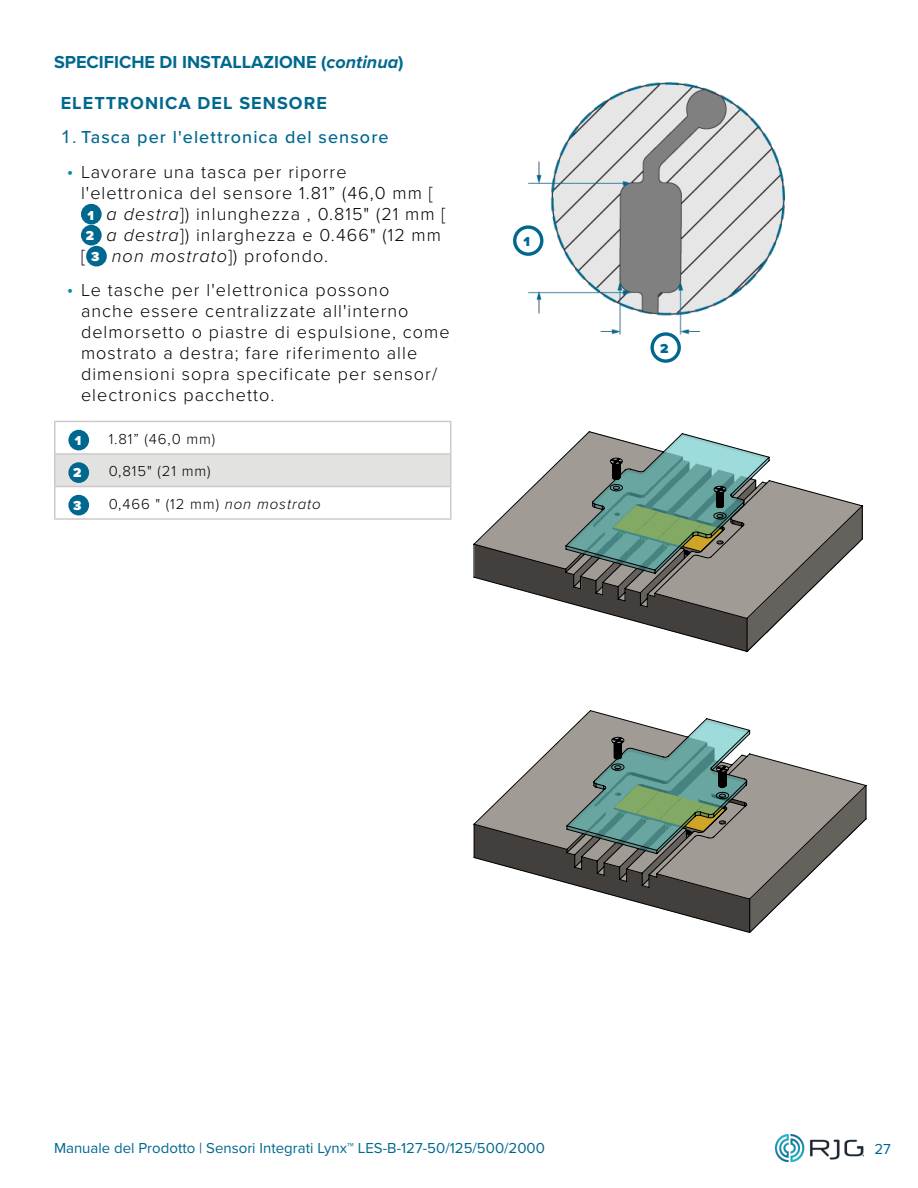
<style>
.page{position:relative;width:918px;height:1188px;background:#fff}
.page>*{position:absolute;margin:0;border:0;box-sizing:border-box;transform-origin:0 0}
.t1{font:300 18px/21px "Proxima Nova";letter-spacing:.06em;color:#000}
.t2{font:700 18px "Proxima Nova";color:#00688f}
.t3{font:500 18px "Proxima Nova";letter-spacing:.06em;color:#00688f}
.t4{font:700 18px "Proxima Nova";letter-spacing:.06em;color:#00688f}
.t5{font:15px "Proxima Nova";color:#00688f}
.t6{font:300 15px "Proxima Nova";letter-spacing:.06em;color:#000}
.t7{font:900 13.5px "Proxima Nova";color:#fff}
.t8{font:900 13.5px "Proxima Nova";color:#00688f}
.s1{font-style:italic}
.s2{font-family:"Arial";font-weight:400}
.s3{font-weight:900;font-size:15px;color:#008e99}
.s4{font-weight:900;font-size:13.5px;color:#fff}
</style>
<div class="page">
<img style="left:776px;top:1134px;width:88px;height:27px">
<img style="left:529px;top:82px;width:255px;height:253px">
<svg style="left:515px;top:227px;width:27px;height:27px"></svg>
<div style="left:513px;top:225px;width:30px;height:31px;border:3px solid #00688f;border-radius:50%"></div>
<svg style="left:652px;top:334px;width:27px;height:27px"></svg>
<div style="left:650px;top:332px;width:31px;height:31px;border:3px solid #00688f;border-radius:50%"></div>
<div style="left:82px;top:205px;width:18px;height:18px;background:#00688f;border-radius:50%"></div>
<div style="left:81px;top:204px;width:21px;height:20px;border:3px solid #00688f;border-radius:50%"></div>
<div style="left:82px;top:226px;width:18px;height:18px;background:#00688f;border-radius:50%"></div>
<div style="left:81px;top:225px;width:21px;height:20px;border:3px solid #00688f;border-radius:50%"></div>
<div style="left:88px;top:247px;width:17px;height:18px;background:#00688f;border-radius:50%"></div>
<div style="left:86px;top:246px;width:21px;height:20px;border:3px solid #00688f;border-radius:50%"></div>
<div style="left:56px;top:455px;width:394px;height:31px;background:#e2e2e1"></div>
<hr style="left:88px;top:421px;width:364px;height:1px;background:#cdc9c8">
<hr style="left:450px;top:422px;width:2px;height:31px;background:#cdc9c8">
<hr style="left:54px;top:421px;width:34px;height:1px;background:#cdc9c8">
<hr style="left:54px;top:422px;width:2px;height:31px;background:#cdc9c8">
<hr style="left:54px;top:453px;width:34px;height:2px;background:#cdc9c8">
<hr style="left:54px;top:455px;width:2px;height:31px;background:#cdc9c8">
<hr style="left:88px;top:453px;width:364px;height:2px;background:#cdc9c8">
<hr style="left:450px;top:455px;width:2px;height:31px;background:#cdc9c8">
<hr style="left:54px;top:486px;width:34px;height:1px;background:#cdc9c8">
<hr style="left:54px;top:487px;width:2px;height:31px;background:#cdc9c8">
<hr style="left:88px;top:486px;width:364px;height:1px;background:#cdc9c8">
<hr style="left:450px;top:487px;width:2px;height:31px;background:#cdc9c8">
<hr style="left:54px;top:518px;width:34px;height:2px;background:#cdc9c8">
<hr style="left:88px;top:518px;width:364px;height:2px;background:#cdc9c8">
<div style="left:70px;top:431px;width:18px;height:18px;background:#00688f;border-radius:50%"></div>
<div style="left:68px;top:430px;width:21px;height:20px;border:3px solid #00688f;border-radius:50%"></div>
<div style="left:70px;top:464px;width:18px;height:17px;background:#00688f;border-radius:50%"></div>
<div style="left:68px;top:462px;width:21px;height:21px;border:3px solid #00688f;border-radius:50%"></div>
<div style="left:70px;top:496px;width:18px;height:18px;background:#00688f;border-radius:50%"></div>
<div style="left:68px;top:495px;width:21px;height:20px;border:3px solid #00688f;border-radius:50%"></div>
<hr style="left:463px;top:407px;width:1px;height:275px;background:#c0c0c0">
<hr style="left:917px;top:407px;width:1px;height:275px;background:#c0c0c0">
<hr style="left:463px;top:407px;width:405px;height:1px;background:#c0c0c0">
<svg style="left:473px;top:431px;width:390px;height:221px"></svg>
<hr style="left:460px;top:684px;width:408px;height:1px;background:#c0c0c0">
<hr style="left:460px;top:684px;width:1px;height:267px;background:#c0c0c0">
<hr style="left:460px;top:1109px;width:408px;height:1px;background:#c0c0c0">
<hr style="left:917px;top:684px;width:1px;height:267px;background:#c0c0c0">
<svg style="left:473px;top:710px;width:394px;height:223px"></svg>
<p class="t2" style="left:54px;top:49px;width:351px">SPECIFICHE DI INSTALLAZIONE (<span class="s1">continua</span>)</p>
<p class="t4" style="left:61px;top:89px;width:268px">ELETTRONICA DEL SENSORE</p>
<p class="t3" style="left:61px;top:124px;width:329px"><span class="s2">1.</span> Tasca per l'elettronica del sensore</p>
<p class="t1" style="left:68px;top:160px;width:281px"><span class="s3">•</span> Lavorare una tasca per riporre</p>
<p class="t1" style="left:81px;top:181px;width:353px">l'elettronica del sensore 1.81” (46,0 mm [</p>
<p class="t1" style="left:87px;top:202px;width:360px"><span class="s4">1</span> <span class="s1">a destra</span>]) inlunghezza , 0.815" (21 mm [</p>
<p class="t1" style="left:86px;top:223px;width:357px"><span class="s4">2</span> <span class="s1">a destra</span>]) inlarghezza e 0.466" (12 mm</p>
<p class="t1" style="left:81px;top:244px;width:249px">[ <span class="s4">3</span> <span class="s1">non mostrato</span>]) profondo.</p>
<p class="t1" style="left:81px;top:279px;width:370px;text-indent:-14px"><span class="s3">•</span> Le tasche per l'elettronica possono<br>anche essere centralizzate all'interno delmorsetto o piastre di espulsione, come mostrato a destra; fare riferimento alle dimensioni sopra specificate per sensor/ electronics pacchetto.</p>
<p class="t7" style="left:75px;top:431px;width:8px">1</p>
<p class="t6" style="left:109px;top:427px;width:108px">1.81” (46,0 mm)</p>
<p class="t7" style="left:73px;top:463px;width:10px">2</p>
<p class="t6" style="left:109px;top:460px;width:103px">0,815" (21 mm)</p>
<p class="t7" style="left:73px;top:495px;width:10px">3</p>
<p class="t6" style="left:109px;top:492px;width:213px">0,466 " (12 mm) <span class="s1">non mostrato</span></p>
<p class="t8" style="left:524px;top:231px;width:8px">1</p>
<p class="t8" style="left:660px;top:338px;width:10px">2</p>
<p class="t5" style="left:54px;top:1136px;width:492px">Manuale del Prodotto | Sensori Integrati Lynx™ LES‑B‑127‑50/125/500/2000</p>
<p class="t5" style="left:874px;top:1137px;width:18px">27</p>
</div>
